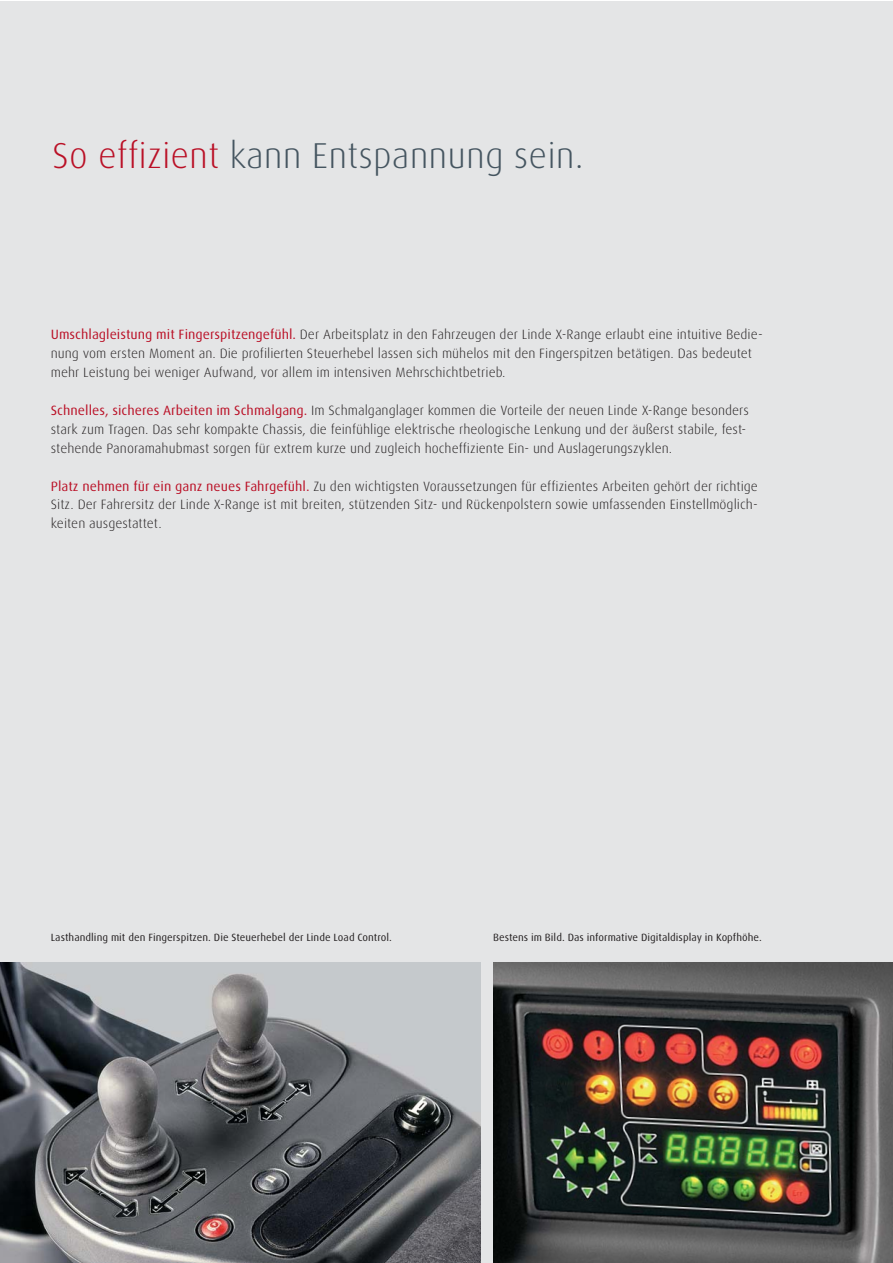
<style>
.page{position:relative;width:893px;height:1263px;background:#fff}
.page>*{position:absolute;margin:0;border:0;box-sizing:border-box;transform-origin:0 0}
.t1{font:300 36px "Linde Dax";color:#455560}
.t2{font:300 13.5px/18.9px "Linde Dax";color:#231f20}
.t3{font:10.5px "Linde Dax";color:#231f20}
.s1{color:#ba1026}
.s2{font-weight:400;color:#ba1026}
</style>
<div class="page">
<div style="left:0;top:1px;width:893px;height:1262px;background:#e4e5e6"></div>
<img style="left:0;top:962px;width:480px;height:301px">
<img style="left:493px;top:962px;width:400px;height:301px">
<h1 class="t1" style="left:52px;top:140px;width:533px"><span class="s1">So effizient</span> kann Entspannung sein.</h1>
<p class="t2" style="left:51px;top:326px;width:713px"><span class="s2">Umschlagleistung mit Fingerspitzengefühl.</span> Der Arbeitsplatz in den Fahrzeugen der Linde X-Range erlaubt eine intuitive Bedie&shy;nung vom ersten Moment an. Die profilierten Steuerhebel lassen sich mühelos mit den Fingerspitzen betätigen. Das bedeutet mehr Leistung bei weniger Aufwand, vor allem im intensiven Mehrschichtbetrieb.</p>
<p class="t2" style="left:51px;top:402px;width:700px"><span class="s2">Schnelles, sicheres Arbeiten im Schmalgang.</span> Im Schmalganglager kommen die Vorteile der neuen Linde X-Range besonders stark zum Tragen. Das sehr kompakte Chassis, die feinfühlige elektrische rheologische Lenkung und der äußerst stabile, fest&shy;stehende Panoramahubmast sorgen für extrem kurze und zugleich hocheffiziente Ein- und Auslagerungszyklen.</p>
<p class="t2" style="left:51px;top:477px;width:709px;text-align:justify"><span class="s2">Platz nehmen für ein ganz neues Fahrgefühl.</span> Zu den wichtigsten Voraussetzungen für effizientes Arbeiten gehört der richtige Sitz. Der Fahrersitz der Linde X-Range ist mit breiten, stützenden Sitz- und Rückenpolstern sowie umfassenden Einstellmöglich&shy;keiten ausgestattet.</p>
<p class="t3" style="left:51px;top:932px;width:343px">Lasthandling mit den Fingerspitzen. Die Steuerhebel der Linde Load Control.</p>
<p class="t3" style="left:493px;top:932px;width:270px">Bestens im Bild. Das informative Digitaldisplay in Kopfhöhe.</p>
</div>
